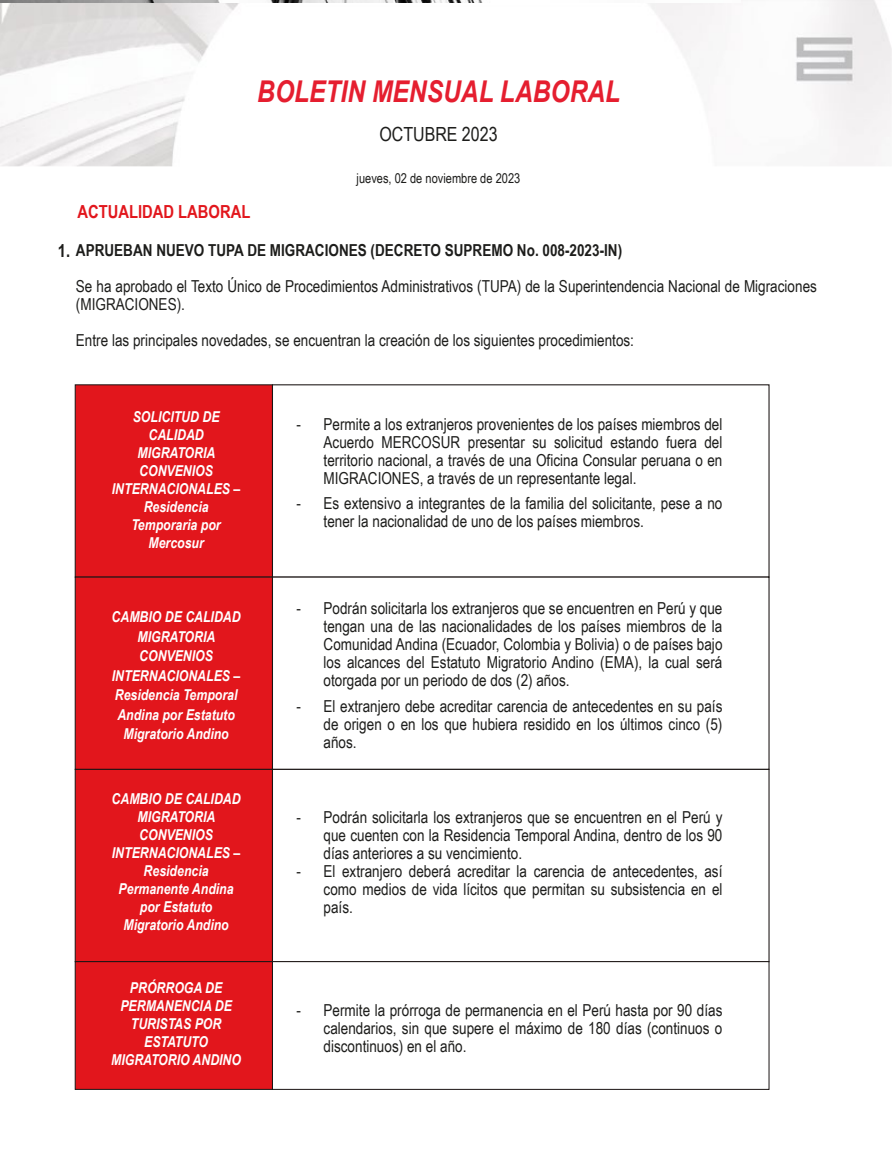
<style>
.page{position:relative;width:893px;height:1150px;background:#fff}
.page>*{position:absolute;margin:0;border:0;box-sizing:border-box;transform-origin:0 0}
.t1{font:italic 700 30px "Arial Narrow";color:#e51e2f}
.t2{font:19.5px "Arial Narrow";color:#1d1d1b}
.t3{font:700 18px "Arial Narrow";color:#e2161c}
.t4{font:16.5px/18px "Arial Narrow";color:#1d1d1b;text-align:justify}
.t5{font:italic 700 15px/18px "Arial Narrow";color:#fff;text-align:center}
.t6{font:13.5px "Arial Narrow";color:#1d1d1b}
.s1{font-weight:700;font-size:18px}
.s2{font-weight:700}
</style>
<div class="page">
<div style="left:75px;top:384px;width:198px;height:193px;background:#e2161c"></div>
<div style="left:272px;top:384px;width:497px;height:193px;background:#fff"></div>
<div style="left:75px;top:577px;width:198px;height:192px;background:#e2161c"></div>
<div style="left:272px;top:576px;width:497px;height:194px;background:#fff"></div>
<div style="left:75px;top:769px;width:198px;height:193px;background:#e2161c;border:1px solid #1a1413"></div>
<div style="left:272px;top:769px;width:497px;height:193px;background:#fff;border:1px solid #1a1413"></div>
<div style="left:75px;top:961px;width:198px;height:128px;background:#e2161c;border:1px solid #1a1413"></div>
<div style="left:272px;top:961px;width:497px;height:128px;background:#fff;border:1px solid #1a1413"></div>
<img style="left:0;top:0;width:892px;height:166px">
<img style="left:0;top:0;width:740px;height:3px">
<p class="t3" style="left:77px;top:198px;width:174px">ACTUALIDAD LABORAL</p>
<h1 class="t1" style="left:257px;top:69px;width:364px">BOLETIN MENSUAL LABORAL</h1>
<p class="t2" style="left:379px;top:119px;width:120px">OCTUBRE 2023</p>
<p class="t6" style="left:357px;top:168px;width:165px">jueves, 02 de noviembre de 2023</p>
<p class="t4" style="left:76px;top:231px;width:742px;line-height:36px;text-indent:-18px"><span class="s1">1.</span> <span class="s2">APRUEBAN NUEVO TUPA DE MIGRACIONES (DECRETO SUPREMO No. 008-2023-IN)<br></span>Se ha aprobado el Texto Único de Procedimientos Administrativos (TUPA) de la Superintendencia Nacional de Migraciones</p>
<p class="t4" style="left:76px;top:285px;width:560px;line-height:36px">(MIGRACIONES).<br>Entre las principales novedades, se encuentran la creación de los siguientes procedimientos:</p>
<p class="t5" style="left:112px;top:407px;width:130px">SOLICITUD DE<br>CALIDAD<br>MIGRATORIA<br>CONVENIOS<br>INTERNACIONALES –<br>Residencia<br>Temporaria por<br>Mercosur</p>
<p class="t4" style="left:324px;top:414px;width:400px;text-indent:-27px">- Permite a los extranjeros provenientes de los países miembros del Acuerdo MERCOSUR presentar su solicitud estando fuera del territorio nacional, a través de una Oficina Consular peruana o en MIGRACIONES, a través de un representante legal.</p>
<p class="t4" style="left:324px;top:493px;width:400px;text-indent:-27px">- Es extensivo a integrantes de la familia del solicitante, pese a no tener la nacionalidad de uno de los países miembros.</p>
<p class="t5" style="left:112px;top:606px;width:131px;line-height:19.5px">CAMBIO DE CALIDAD<br>MIGRATORIA<br>CONVENIOS<br>INTERNACIONALES –<br>Residencia Temporal<br>Andina por Estatuto<br>Migratorio Andino</p>
<p class="t4" style="left:324px;top:598px;width:400px;text-indent:-27px">- Podrán solicitarla los extranjeros que se encuentren en Perú y que tengan una de las nacionalidades de los países miembros de la Comunidad Andina (Ecuador, Colombia y Bolivia) o de países bajo los alcances del Estatuto Migratorio Andino (EMA), la cual será otorgada por un periodo de dos (2) años.</p>
<p class="t4" style="left:324px;top:696px;width:400px;text-indent:-27px">- El extranjero debe acreditar carencia de antecedentes en su país de origen o en los que hubiera residido en los últimos cinco (5) años.</p>
<p class="t5" style="left:112px;top:788px;width:131px">CAMBIO DE CALIDAD<br>MIGRATORIA<br>CONVENIOS<br>INTERNACIONALES –<br>Residencia<br>Permanente Andina por Estatuto<br>Migratorio Andino</p>
<p class="t5" style="left:111px;top:977px;width:131px">PRÓRROGA DE<br>PERMANENCIA DE<br>TURISTAS POR<br>ESTATUTO<br>MIGRATORIO ANDINO</p>
<p class="t4" style="left:324px;top:807px;width:400px;text-indent:-27px">- Podrán solicitarla los extranjeros que se encuentren en el Perú y que cuenten con la Residencia Temporal Andina, dentro de los 90 días anteriores a su vencimiento.</p>
<p class="t4" style="left:324px;top:861px;width:400px;text-indent:-27px">- El extranjero deberá acreditar la carencia de antecedentes, así como medios de vida lícitos que permitan su subsistencia en el país.</p>
<p class="t4" style="left:324px;top:1000px;width:400px;text-indent:-27px">- Permite la prórroga de permanencia en el Perú hasta por 90 días calendarios, sin que supere el máximo de 180 días (continuos o discontinuos) en el año.</p>
</div>
